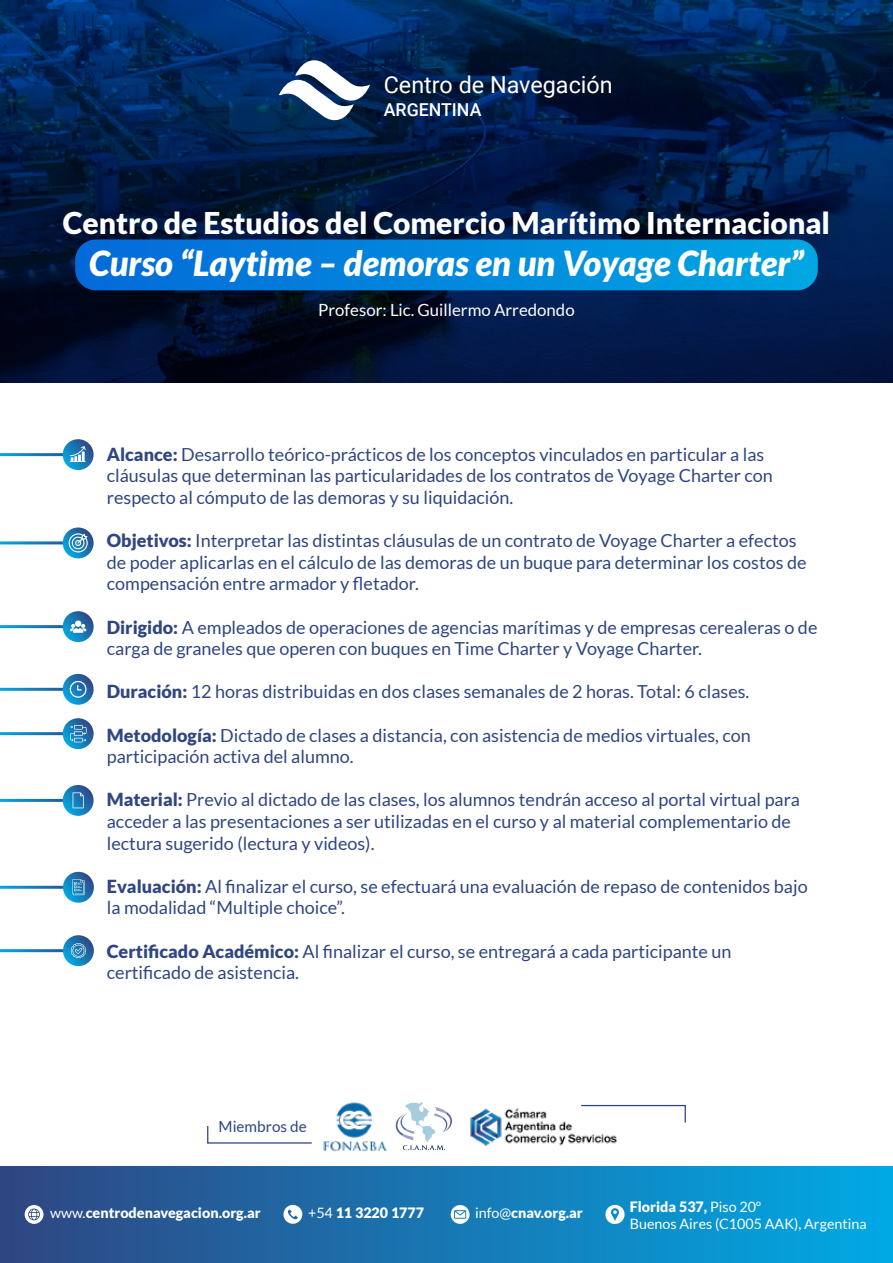
<style>
.page{position:relative;width:893px;height:1263px;background:#fff}
.page>*{position:absolute;margin:0;border:0;box-sizing:border-box;transform-origin:0 0}
.t1{font:italic 900 34.5px "Lato";color:#fff}
.t2{font:900 30px "Lato";color:#fff}
.t3{font:23.4px "Roboto";color:#fff}
.t4{font:18px/21.6px "Lato";color:#2f4681}
.t5{font:500 17.7px "Roboto";color:#fff}
.t6{font:16.8px "Lato";color:#fff}
.t7{font:15.3px "Lato";color:#2f4681}
.t8{font:900 14.25px "Lato";color:#fff}
.t9{font:14.25px/17.1px "Lato";color:#fff}
.s1{font-weight:900}
.s2{font-weight:400}
</style>
<div class="page">
<svg style="left:0;top:0;width:893px;height:383px;background:#001c46"></svg>
<svg style="left:75px;top:239px;width:743px;height:51px;background:#0185da"></svg>
<svg style="left:279px;top:56px;width:91px;height:68px"></svg>
<div style="left:0;top:1166px;width:893px;height:97px;background:linear-gradient(to right,#2f4682,#00a9e4)"></div>
<svg style="left:25px;top:1205px;width:19px;height:19px"></svg>
<svg style="left:451px;top:1205px;width:19px;height:19px"></svg>
<svg style="left:283px;top:1205px;width:20px;height:19px"></svg>
<svg style="left:605px;top:1205px;width:20px;height:20px"></svg>
<img style="left:323px;top:1102px;width:64px;height:50px">
<img style="left:470px;top:1108px;width:147px;height:38px">
<svg style="left:396px;top:1102px;width:56px;height:48px"></svg>
<svg style="left:207px;top:1126px;width:105px;height:18px"></svg>
<svg style="left:580px;top:1104px;width:106px;height:20px"></svg>
<svg style="left:63px;top:439px;width:31px;height:31px"></svg>
<svg style="left:70px;top:446px;width:16px;height:16px"></svg>
<svg style="left:63px;top:527px;width:31px;height:31px"></svg>
<svg style="left:68px;top:533px;width:20px;height:21px"></svg>
<svg style="left:63px;top:611px;width:31px;height:31px"></svg>
<div style="left:75px;top:620px;width:6px;height:7px;background:#fff;border-radius:50%"></div>
<svg style="left:70px;top:624px;width:16px;height:9px"></svg>
<svg style="left:63px;top:674px;width:31px;height:31px"></svg>
<svg style="left:70px;top:680px;width:17px;height:18px"></svg>
<svg style="left:63px;top:785px;width:31px;height:31px"></svg>
<svg style="left:73px;top:792px;width:11px;height:16px"></svg>
<svg style="left:63px;top:718px;width:31px;height:31px"></svg>
<svg style="left:70px;top:725px;width:17px;height:17px"></svg>
<svg style="left:63px;top:935px;width:31px;height:31px"></svg>
<svg style="left:71px;top:943px;width:15px;height:15px"></svg>
<svg style="left:63px;top:872px;width:31px;height:31px"></svg>
<svg style="left:72px;top:879px;width:13px;height:16px"></svg>
<p class="t3" style="left:384px;top:68px;width:231px">Centro de Navegación</p>
<p class="t5" style="left:384px;top:98px;width:99px">ARGENTINA</p>
<h2 class="t2" style="left:63px;top:206px;width:769px">Centro de Estudios del Comercio Marítimo Internacional</h2>
<h1 class="t1" style="left:89px;top:243px;width:716px">Curso “Laytime – demoras en un Voyage Charter”</h1>
<p class="t6" style="left:318px;top:301px;width:258px">Profesor: Lic. Guillermo Arredondo</p>
<p class="t4" style="left:107px;top:443px;width:667px"><span class="s1">Alcance:</span> Desarrollo teórico-prácticos de los conceptos vinculados en particular a las cláusulas que determinan las particularidades de los contratos de Voyage Charter con respecto al cómputo de las demoras y su liquidación.</p>
<p class="t4" style="left:107px;top:530px;width:701px"><span class="s1">Objetivos:</span> Interpretar las distintas cláusulas de un contrato de Voyage Charter a efectos de poder aplicarlas en el cálculo de las demoras de un buque para determinar los costos de compensación entre armador y fletador.</p>
<p class="t4" style="left:107px;top:616px;width:712px"><span class="s1">Dirigido:</span> A empleados de operaciones de agencias marítimas y de empresas cerealeras o de carga de graneles que operen con buques en Time Charter y Voyage Charter.</p>
<p class="t4" style="left:107px;top:681px;width:644px"><span class="s1">Duración:</span> 12 horas distribuidas en dos clases semanales de 2 horas. Total: 6 clases.</p>
<p class="t4" style="left:107px;top:724px;width:646px"><span class="s1">Metodología:</span> Dictado de clases a distancia, con asistencia de medios virtuales, con participación activa del alumno.</p>
<p class="t4" style="left:107px;top:789px;width:694px"><span class="s1">Material:</span> Previo al dictado de las clases, los alumnos tendrán acceso al portal virtual para acceder a las presentaciones a ser utilizadas en el curso y al material complementario de lectura sugerido (lectura y videos).</p>
<p class="t4" style="left:107px;top:875px;width:702px"><span class="s1">Evaluación:</span> Al finalizar el curso, se efectuará una evaluación de repaso de contenidos bajo la modalidad “Multiple choice”.</p>
<p class="t4" style="left:107px;top:940px;width:626px"><span class="s1">Certificado Académico:</span> Al finalizar el curso, se entregará a cada participante un certificado de asistencia.</p>
<p class="t7" style="left:219px;top:1118px;width:90px">Miembros de</p>
<p class="t8" style="left:50px;top:1205px;width:212px"><span class="s2">www.</span>centrodenavegacion.org.ar</p>
<p class="t8" style="left:308px;top:1204px;width:118px"><span class="s2">+54</span> 11 3220 1777</p>
<p class="t8" style="left:475px;top:1205px;width:109px"><span class="s2">info@</span>cnav.org.ar</p>
<p class="t9" style="left:630px;top:1198px;width:238px"><span class="s1">Florida 537,</span> Piso 20º<br>Buenos Aires (C1005 AAK), Argentina</p>
</div>
